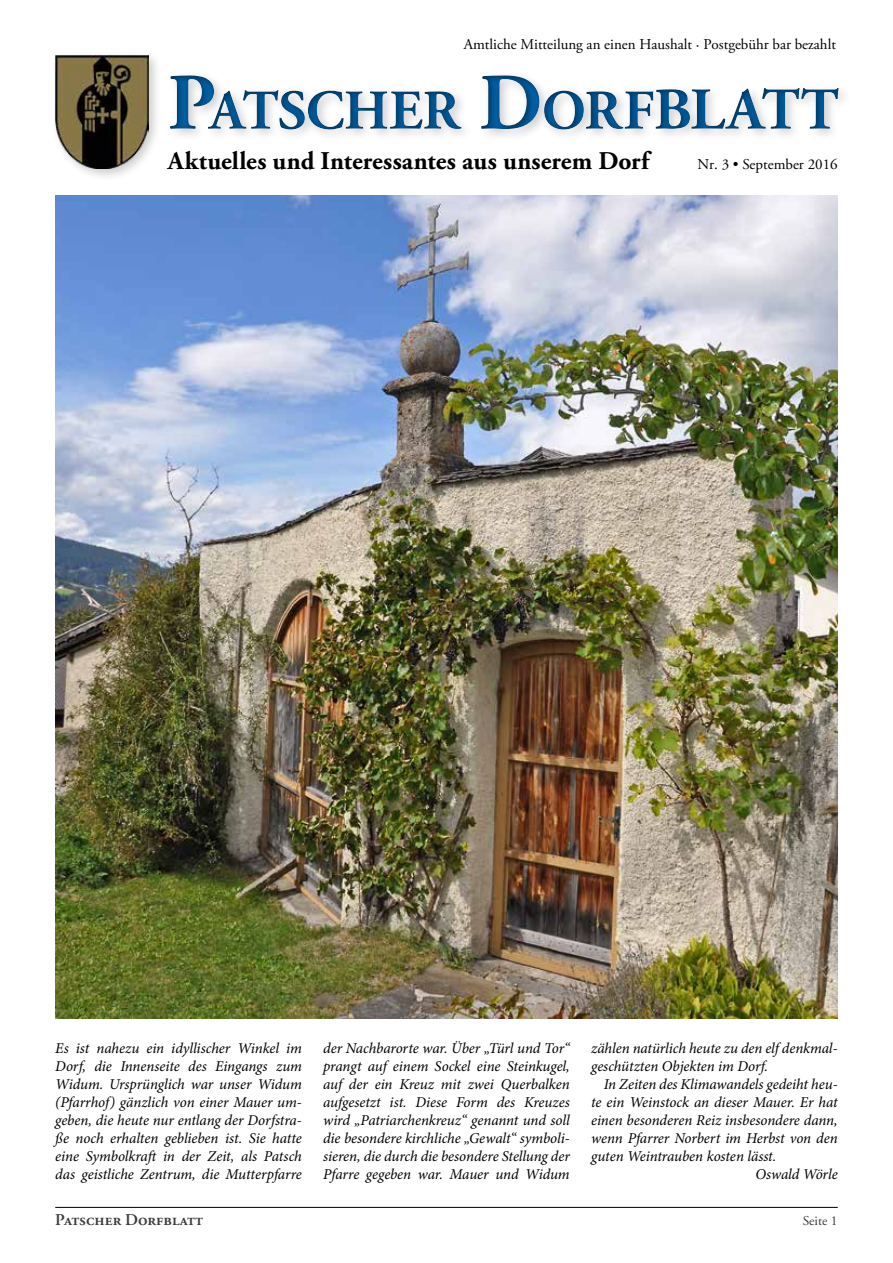
<style>
.page{position:relative;width:893px;height:1263px;background:#fff}
.page>*{position:absolute;margin:0;border:0;box-sizing:border-box;transform-origin:0 0}
.t1{font:700 56.1px "Adobe Garamond Pro";letter-spacing:-.01em;color:#0061a7}
.t2{font:700 25.5px "Adobe Garamond Pro";letter-spacing:.005em;color:#000}
.t3{font:600 16.5px "Adobe Garamond Pro";color:#3b3b3a}
.t4{font:italic 15px/18px "Minion Pro";letter-spacing:-.005em;color:#000;text-align:justify}
.t5{font:15px "Adobe Garamond Pro";color:#000}
.t6{font:13.5px "Adobe Garamond Pro";color:#3b3b3a}
.s1{font-size:80.25px}
.s2{font-size:59.25px}
</style>
<div class="page">
<hr style="left:55px;top:1207px;width:783px;height:1px;background:#000">
<div style="left:51px;top:51px;width:111px;height:131px;background:#000;opacity:.2"></div>
<img style="left:55px;top:55px;width:93px;height:114px">
<div style="left:155px;top:50px;width:738px;height:108px;background:#000;opacity:.5"></div>
<img style="left:55px;top:196px;width:783px;height:822px">
<p class="t5" style="left:464px;top:35px;width:374px">Amtliche Mitteilung an einen Haushalt · Postgebühr bar bezahlt</p>
<h1 class="t1" style="left:168px;top:78px;width:673px"><span class="s1">P</span>ATSCHER <span class="s1">D</span>ORF<span class="s2">BLATT</span></h1>
<h2 class="t2" style="left:168px;top:146px;width:483px">Aktuelles und Interessantes aus unserem Dorf</h2>
<p class="t5" style="left:697px;top:155px;width:142px">Nr. 3 • September 2016</p>
<p class="t4" style="left:55px;top:1039px;width:248px">Es ist nahezu ein idyllischer Winkel im Dorf, die Innenseite des Eingangs zum Widum. Ursprünglich war unser Widum (Pfarrhof) gänzlich von einer Mauer um&shy;geben, die heute nur entlang der Dorfstra&shy;ße noch erhalten geblieben ist. Sie hatte eine Symbolkraft in der Zeit, als Patsch das geistliche Zentrum, die Mutterpfarre</p>
<p class="t4" style="left:323px;top:1039px;width:248px">der Nachbarorte war. Über „Türl und Tor“ prangt auf einem Sockel eine Steinkugel, auf der ein Kreuz mit zwei Querbalken aufgesetzt ist. Diese Form des Kreuzes wird „Patriarchenkreuz“ genannt und soll die besondere kirchliche „Gewalt“ symboli&shy;sieren, die durch die besondere Stellung der Pfarre gegeben war. Mauer und Widum</p>
<p class="t4" style="left:591px;top:1039px;width:248px">zählen natürlich heute zu den elf denkmal&shy;geschützten Objekten im Dorf.</p>
<p class="t4" style="left:604px;top:1075px;width:235px">In Zeiten des Klimawandels gedeiht heu-</p>
<p class="t4" style="left:591px;top:1093px;width:248px">te ein Weinstock an dieser Mauer. Er hat</p>
<p class="t4" style="left:591px;top:1111px;width:248px">einen besonderen Reiz insbesondere dann,</p>
<p class="t4" style="left:591px;top:1129px;width:248px">wenn Pfarrer Norbert im Herbst von den</p>
<p class="t4" style="left:591px;top:1147px;width:187px">guten Weintrauben kosten lässt.</p>
<p class="t4" style="left:755px;top:1165px;width:84px">Oswald Wörle</p>
<p class="t3" style="left:55px;top:1210px;width:149px">Patscher Dorfblatt</p>
<p class="t6" style="left:803px;top:1212px;width:36px">Seite 1</p>
</div>
